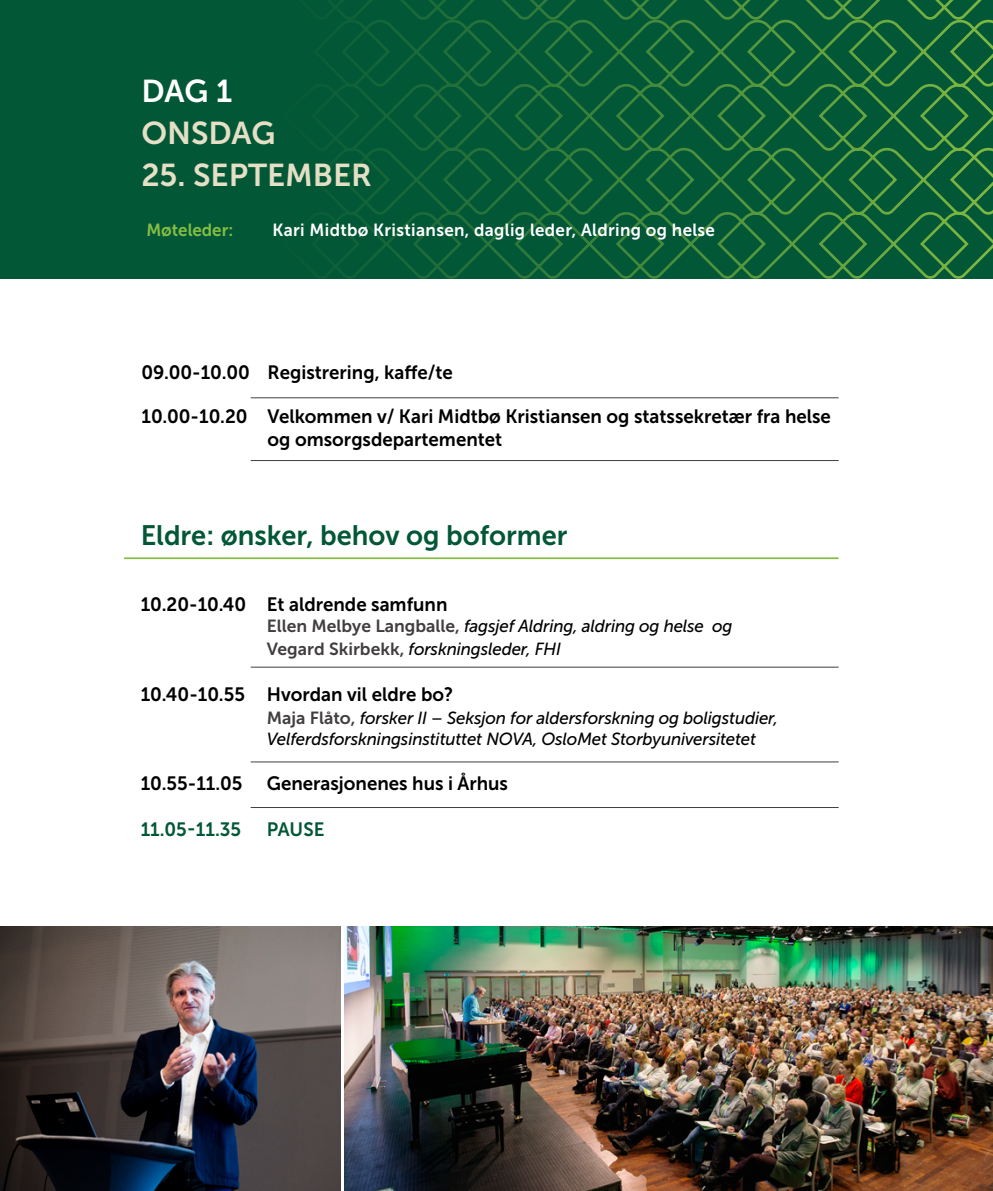
<style>
.page{position:relative;width:993px;height:1191px;background:#fff}
.page>*{position:absolute;margin:0;border:0;box-sizing:border-box;transform-origin:0 0}
.t1{font:31.5px "Museo Sans 700";color:#e5dfc6}
.t2{font:31.5px "Museo Sans 700";color:#fff}
.t3{font:28px "Museo Sans 700";color:#025737}
.t4{font:19.25px/22.8px "Museo Sans 700";color:#000}
.t5{font:19.25px "Museo Sans 700";color:#025737}
.t6{font:italic 17.5px/22.8px "Museo Sans 500";letter-spacing:-.01em;color:#000}
.t7{font:17.5px "Museo Sans 700";letter-spacing:.02em;color:#fff}
.t8{font:17.5px "Museo Sans 700";color:#86bd42}
.s1{font-family:"Museo Sans 700";font-style:normal;color:#423e3f}
</style>
<div class="page">
<div style="left:0;top:0;width:992px;height:279px;background:#025737"></div>
<hr style="left:251px;top:667px;width:587px;height:1px;background:#423e3f">
<hr style="left:251px;top:761px;width:587px;height:1px;background:#423e3f">
<hr style="left:251px;top:807px;width:587px;height:1px;background:#423e3f">
<hr style="left:251px;top:397px;width:587px;height:1px;background:#423e3f">
<hr style="left:251px;top:460px;width:587px;height:1px;background:#423e3f">
<hr style="left:124px;top:557px;width:714px;height:2px;background:#86bd42">
<svg style="left:338px;top:0;width:652px;height:20px"></svg>
<svg style="left:334px;top:20px;width:658px;height:259px"></svg>
<img style="left:344px;top:926px;width:648px;height:265px">
<img style="left:0;top:926px;width:340px;height:265px">
<h1 class="t2" style="left:141px;top:73px;width:92px">DAG 1</h1>
<h1 class="t1" style="left:141px;top:115px;width:136px">ONSDAG</h1>
<h1 class="t1" style="left:141px;top:157px;width:232px">25. SEPTEMBER</h1>
<p class="t8" style="left:146px;top:220px;width:88px">Møteleder:</p>
<p class="t7" style="left:272px;top:220px;width:444px">Kari Midtbø Kristiansen, daglig leder, Aldring og helse</p>
<p class="t4" style="left:141px;top:361px;width:313px">09.00-10.00 Registrering, kaffe/te</p>
<p class="t4" style="left:267px;top:405px;width:564px;text-indent:-126px">10.00-10.20 Velkommen v/ Kari Midtbø Kristiansen og statssekretær fra helse og omsorgsdepartementet</p>
<h2 class="t3" style="left:141px;top:519px;width:428px">Eldre: ønsker, behov og boformer</h2>
<p class="t4" style="left:141px;top:593px;width:308px">10.20-10.40 Et aldrende samfunn</p>
<p class="t6" style="left:267px;top:615px;width:467px"><span class="s1">Ellen Melbye Langballe,</span> fagsjef Aldring, aldring og helse og<br><span class="s1">Vegard Skirbekk,</span> forskningsleder, FHI</p>
<p class="t4" style="left:141px;top:682px;width:314px">10.40-10.55 Hvordan vil eldre bo?</p>
<p class="t6" style="left:267px;top:707px;width:512px;line-height:21px"><span class="s1">Maja Flåto,</span> forsker II – Seksjon for aldersforskning og boligstudier,<br>Velferdsforskningsinstituttet NOVA, OsloMet Storbyuniversitetet</p>
<p class="t4" style="left:141px;top:772px;width:103px">10.55-11.05</p>
<p class="t4" style="left:267px;top:772px;width:243px">Generasjonenes hus i Århus</p>
<p class="t5" style="left:141px;top:818px;width:102px">11.05-11.35</p>
<p class="t5" style="left:267px;top:818px;width:59px">PAUSE</p>
</div>
